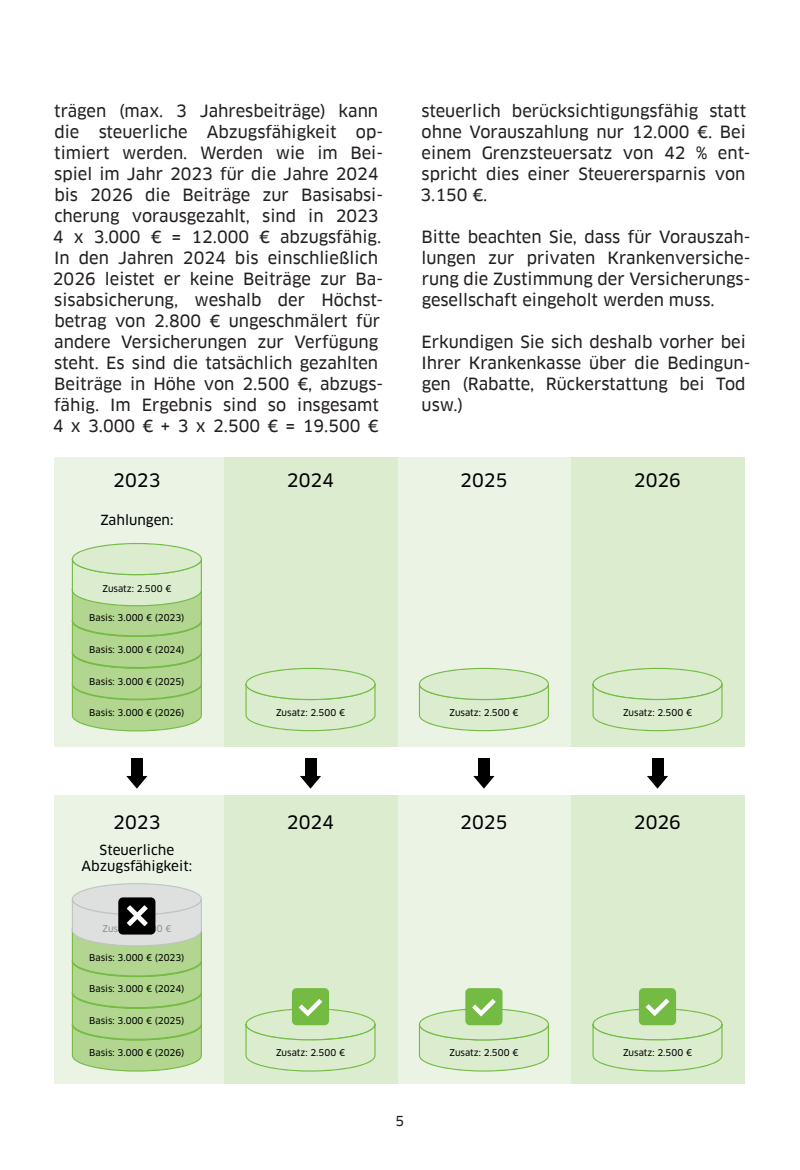
<style>
.page{position:relative;width:800px;height:1170px;background:#fff}
.page>*{position:absolute;margin:0;border:0;box-sizing:border-box;transform-origin:0 0}
.t1{font:18.15px "Clan Pro News";color:#000001}
.t2{font:16.5px/21px "Clan Pro News";color:#231f20}
.t3{font:13.65px/16.4px "Clan Pro News";color:#000001;text-align:center}
.t4{font:13.5px "Clan Pro News";color:#231f20}
.t5{font:9.15px "Clan Pro News";color:#000001}
</style>
<div class="page">
<div style="left:54px;top:456px;width:169px;height:290px;background:#ebf4e4"></div>
<div style="left:397px;top:456px;width:173px;height:290px;background:#ebf4e4"></div>
<div style="left:224px;top:456px;width:173px;height:290px;background:#dbeccf"></div>
<div style="left:570px;top:456px;width:174px;height:290px;background:#dbeccf"></div>
<div style="left:54px;top:795px;width:169px;height:288px;background:#ebf4e4"></div>
<div style="left:397px;top:795px;width:173px;height:288px;background:#ebf4e4"></div>
<div style="left:224px;top:795px;width:173px;height:288px;background:#dbeccf"></div>
<div style="left:570px;top:795px;width:174px;height:288px;background:#dbeccf"></div>
<svg style="left:72px;top:543px;width:130px;height:188px;background:#bbda9f"></svg>
<svg style="left:245px;top:667px;width:130px;height:64px"></svg>
<svg style="left:419px;top:667px;width:130px;height:64px;background:#d5e9c8"></svg>
<svg style="left:592px;top:667px;width:130px;height:64px"></svg>
<div style="left:651px;top:758px;width:12px;height:19px;background:#000001"></div>
<svg style="left:647px;top:775px;width:21px;height:13px"></svg>
<div style="left:478px;top:758px;width:11px;height:19px;background:#000001"></div>
<svg style="left:473px;top:775px;width:21px;height:13px"></svg>
<div style="left:305px;top:758px;width:11px;height:19px;background:#000001"></div>
<svg style="left:300px;top:775px;width:21px;height:13px"></svg>
<div style="left:131px;top:758px;width:11px;height:19px;background:#000001"></div>
<svg style="left:126px;top:775px;width:21px;height:13px"></svg>
<div style="left:292px;top:988px;width:37px;height:37px;background:#74bb43;border-radius:5px"></div>
<svg style="left:245px;top:998px;width:130px;height:73px"></svg>
<div style="left:465px;top:988px;width:37px;height:37px;background:#74bb43;border-radius:5px"></div>
<svg style="left:419px;top:998px;width:130px;height:73px"></svg>
<div style="left:638px;top:988px;width:38px;height:37px;background:#74bb43;border-radius:5px"></div>
<svg style="left:592px;top:998px;width:130px;height:73px"></svg>
<svg style="left:72px;top:883px;width:130px;height:188px;background:#b3cc9c"></svg>
<p class="t2" style="left:53px;top:100px;width:331px">trägen (max. 3 Jahresbeiträge) kann die steuerliche Abzugsfähigkeit op&shy;timiert werden. Werden wie im Bei&shy;spiel im Jahr 2023 für die Jahre 2024 bis 2026 die Beiträge zur Basisabsi&shy;cherung vorausgezahlt, sind in 2023<br>4 x 3.000 € = 12.000 € abzugsfähig.<br>In den Jahren 2024 bis einschließlich 2026 leistet er keine Beiträge zur Ba&shy;sisabsicherung, weshalb der Höchst&shy;betrag von 2.800 € ungeschmälert für andere Versicherungen zur Verfügung steht. Es sind die tatsächlich gezahlten Beiträge in Höhe von 2.500 €, abzugs&shy;fähig. Im Ergebnis sind so insgesamt 4 x 3.000 € + 3 x 2.500 € = 19.500 €</p>
<p class="t2" style="left:420px;top:100px;width:331px">steuerlich berücksichtigungsfähig statt ohne Vorauszahlung nur 12.000 €. Bei einem Grenzsteuersatz von 42 % ent&shy;spricht dies einer Steuerersparnis von<br>3.150 €.</p>
<p class="t2" style="left:421px;top:226px;width:330px;text-align:justify">Bitte beachten Sie, dass für Vorauszah&shy;lungen zur privaten Krankenversiche&shy;rung die Zustimmung der Versicherungs&shy;gesellschaft eingeholt werden muss.</p>
<p class="t2" style="left:421px;top:331px;width:330px">Erkundigen Sie sich deshalb vorher bei<br>Ihrer Krankenkasse über die Bedingun&shy;gen (Rabatte, Rückerstattung bei Tod usw.)</p>
<p class="t1" style="left:113px;top:472px;width:49px">2023</p>
<p class="t1" style="left:287px;top:472px;width:49px">2024</p>
<p class="t1" style="left:460px;top:472px;width:49px">2025</p>
<p class="t1" style="left:633px;top:472px;width:49px">2026</p>
<p class="t3" style="left:100px;top:512px;width:74px">Zahlungen:</p>
<p class="t5" style="left:102px;top:584px;width:70px">Zusatz: 2.500 €</p>
<p class="t5" style="left:89px;top:613px;width:97px">Basis: 3.000 € (2023)</p>
<p class="t5" style="left:89px;top:645px;width:97px">Basis: 3.000 € (2024)</p>
<p class="t5" style="left:89px;top:678px;width:97px">Basis: 3.000 € (2025)</p>
<p class="t5" style="left:89px;top:709px;width:97px">Basis: 3.000 € (2026)</p>
<p class="t5" style="left:276px;top:709px;width:70px">Zusatz: 2.500 €</p>
<p class="t5" style="left:449px;top:709px;width:70px">Zusatz: 2.500 €</p>
<p class="t5" style="left:623px;top:709px;width:70px">Zusatz: 2.500 €</p>
<p class="t1" style="left:113px;top:814px;width:49px">2023</p>
<p class="t1" style="left:287px;top:814px;width:49px">2024</p>
<p class="t1" style="left:460px;top:814px;width:49px">2025</p>
<p class="t1" style="left:633px;top:814px;width:49px">2026</p>
<p class="t3" style="left:81px;top:842px;width:112px">Steuerliche<br>Abzugsfähigkeit:</p>
<p class="t5" style="left:89px;top:953px;width:97px">Basis: 3.000 € (2023)</p>
<p class="t5" style="left:89px;top:984px;width:97px">Basis: 3.000 € (2024)</p>
<p class="t5" style="left:89px;top:1016px;width:97px">Basis: 3.000 € (2025)</p>
<p class="t5" style="left:89px;top:1048px;width:97px">Basis: 3.000 € (2026)</p>
<p class="t5" style="left:276px;top:1048px;width:70px">Zusatz: 2.500 €</p>
<p class="t5" style="left:449px;top:1048px;width:70px">Zusatz: 2.500 €</p>
<p class="t5" style="left:623px;top:1048px;width:70px">Zusatz: 2.500 €</p>
<p class="t4" style="left:395px;top:1113px;width:10px">5</p>
</div>
